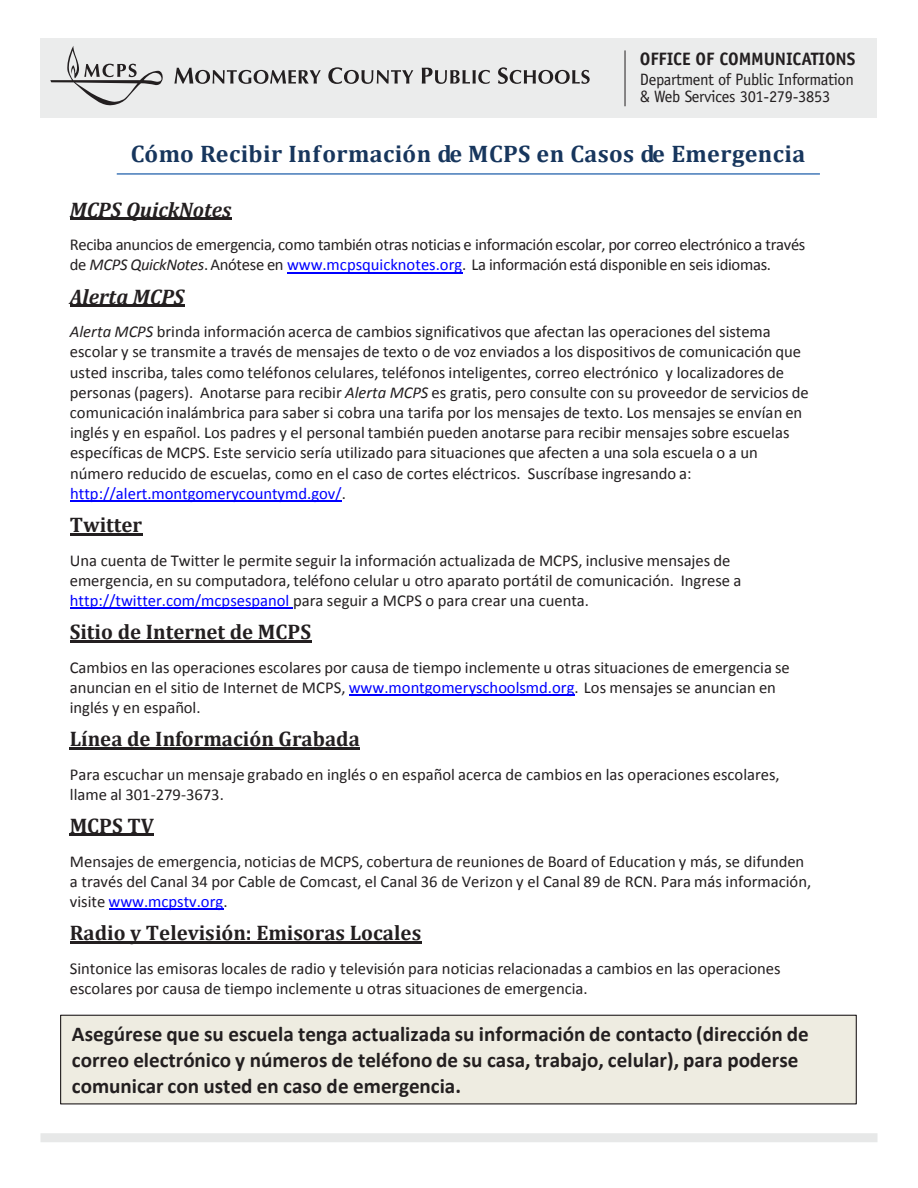
<style>
.page{position:relative;width:918px;height:1188px;background:#fff}
.page>*{position:absolute;margin:0;border:0;box-sizing:border-box;transform-origin:0 0}
.t1{font:700 24px "Cambria";letter-spacing:.015em;color:#17365d}
.t2{font:700 21.15px/25.8px "Calibri";color:#231f20}
.t3{font:700 21.15px "Cambria";color:#231f20}
.t4{font:italic 700 21.15px "Cambria";color:#231f20}
.t5{font:700 18px "Officina Sans Std";letter-spacing:-.01em;color:#231f20}
.t6{font:16.65px/20.2px "Calibri";color:#231f20}
.t7{font:16.65px/20.1px "Calibri";letter-spacing:-.02em;color:#231f20}
.t8{font:16.5px/16.5px "Officina Sans Std";letter-spacing:-.02em;color:#231f20}
.s1{font-style:italic}
.s2{color:#00f}
</style>
<div class="page">
<div style="left:40px;top:38px;width:838px;height:80px;background:#ebecec"></div>
<svg style="left:174px;top:68px;width:147px;height:16px"></svg>
<svg style="left:328px;top:67px;width:85px;height:17px"></svg>
<svg style="left:422px;top:68px;width:68px;height:16px"></svg>
<svg style="left:498px;top:67px;width:92px;height:17px"></svg>
<svg style="left:50px;top:46px;width:113px;height:59px"></svg>
<div style="left:40px;top:1133px;width:838px;height:9px;background:#e7e8e8"></div>
<hr style="left:625px;top:50px;width:1px;height:56px;background:#231f20">
<hr style="left:117px;top:173px;width:703px;height:2px;background:#4f82bd">
<div style="left:61px;top:1015px;width:795px;height:89px;background:#eeece1"></div>
<div style="left:60px;top:1015px;width:797px;height:89px;border:1px solid #231f20"></div>
<hr style="left:70px;top:218px;width:161px;height:2px;background:#231f20">
<hr style="left:287px;top:272px;width:175px;height:1px;background:#00f">
<hr style="left:70px;top:304px;width:114px;height:3px;background:#231f20">
<hr style="left:70px;top:501px;width:272px;height:1px;background:#00f">
<hr style="left:70px;top:533px;width:72px;height:2px;background:#231f20">
<hr style="left:70px;top:608px;width:219px;height:1px;background:#00f">
<hr style="left:70px;top:640px;width:241px;height:2px;background:#231f20">
<hr style="left:349px;top:694px;width:226px;height:2px;background:#00f">
<hr style="left:70px;top:747px;width:290px;height:2px;background:#231f20">
<hr style="left:70px;top:834px;width:84px;height:2px;background:#231f20">
<hr style="left:109px;top:909px;width:114px;height:1px;background:#00f">
<hr style="left:70px;top:941px;width:351px;height:2px;background:#231f20">
<p class="t5" style="left:640px;top:48px;width:217px">OFFICE OF COMMUNICATIONS</p>
<p class="t8" style="left:640px;top:71px;width:216px">Department of Public Information &amp; Web Services 301-279-3853</p>
<p class="t1" style="left:131px;top:137px;width:676px">Cómo Recibir Información de MCPS en Casos de Emergencia</p>
<p class="t4" style="left:70px;top:195px;width:163px">MCPS QuickNotes</p>
<p class="t7" style="left:70px;top:235px;width:737px">Reciba anuncios de emergencia, como también otras noticias e información escolar, por correo electrónico a través de <span class="s1">MCPS QuickNotes</span>.Anótese en <span class="s2">www.mcpsquicknotes.org</span>. La información está disponible en seis idiomas.</p>
<p class="t4" style="left:70px;top:282px;width:116px">Alerta MCPS</p>
<p class="t6" style="left:70px;top:322px;width:740px"><span class="s1">Alerta MCPS</span> brinda información acerca de cambios significativos que afectan las operaciones del sistema escolar y se transmite a través de mensajes de texto o de voz enviados a los dispositivos de comunicación que usted inscriba, tales como teléfonos celulares, teléfonos inteligentes, correo electrónico y localizadores de personas (pagers). Anotarse para recibir <span class="s1">Alerta MCPS</span> es gratis, pero consulte con su proveedor de servicios de comunicación inalámbrica para saber si cobra una tarifa por los mensajes de texto. Los mensajes se envían en inglés y en español. Los padres y el personal también pueden anotarse para recibir mensajes sobre escuelas específicas de MCPS. Este servicio sería utilizado para situaciones que afecten a una sola escuela o a un número reducido de escuelas, como en el caso de cortes eléctricos. Suscríbase ingresando a: <span class="s2">http://alert.montgomerycountymd.gov/</span>.</p>
<p class="t3" style="left:70px;top:510px;width:74px">Twitter</p>
<p class="t6" style="left:70px;top:550px;width:673px">Una cuenta de Twitter le permite seguir la información actualizada de MCPS, inclusive mensajes de emergencia, en su computadora, teléfono celular u otro aparato portátil de comunicación. Ingrese a <span class="s2">http://twitter.com/mcpsespanol</span> para seguir a MCPS o para crear una cuenta.</p>
<p class="t3" style="left:70px;top:617px;width:243px">Sitio de Internet de MCPS</p>
<p class="t6" style="left:70px;top:657px;width:722px">Cambios en las operaciones escolares por causa de tiempo inclemente u otras situaciones de emergencia se anuncian en el sitio de Internet de MCPS, <span class="s2">www.montgomeryschoolsmd.org</span>. Los mensajes se anuncian en inglés y en español.</p>
<p class="t3" style="left:70px;top:724px;width:292px">Línea de Información Grabada</p>
<p class="t6" style="left:70px;top:764px;width:711px">Para escuchar un mensaje grabado en inglés o en español acerca de cambios en las operaciones escolares, llame al 301‐279‐3673.</p>
<p class="t3" style="left:70px;top:811px;width:86px">MCPS TV</p>
<p class="t6" style="left:70px;top:851px;width:743px">Mensajes de emergencia, noticias de MCPS, cobertura de reuniones de Board of Education y más, se difunden a través del Canal 34 por Cable de Comcast, el Canal 36 de Verizon y el Canal 89 de RCN. Para más información, visite <span class="s2">www.mcpstv.org</span>.</p>
<p class="t3" style="left:70px;top:918px;width:353px">Radio y Televisión: Emisoras Locales</p>
<p class="t6" style="left:70px;top:958px;width:712px">Sintonice las emisoras locales de radio y televisión para noticias relacionadas a cambios en las operaciones escolares por causa de tiempo inclemente u otras situaciones de emergencia.</p>
<p class="t2" style="left:72px;top:1021px;width:738px">Asegúrese que su escuela tenga actualizada su información de contacto (dirección de correo electrónico y números de teléfono de su casa, trabajo, celular), para poderse comunicar con usted en caso de emergencia.</p>
</div>
